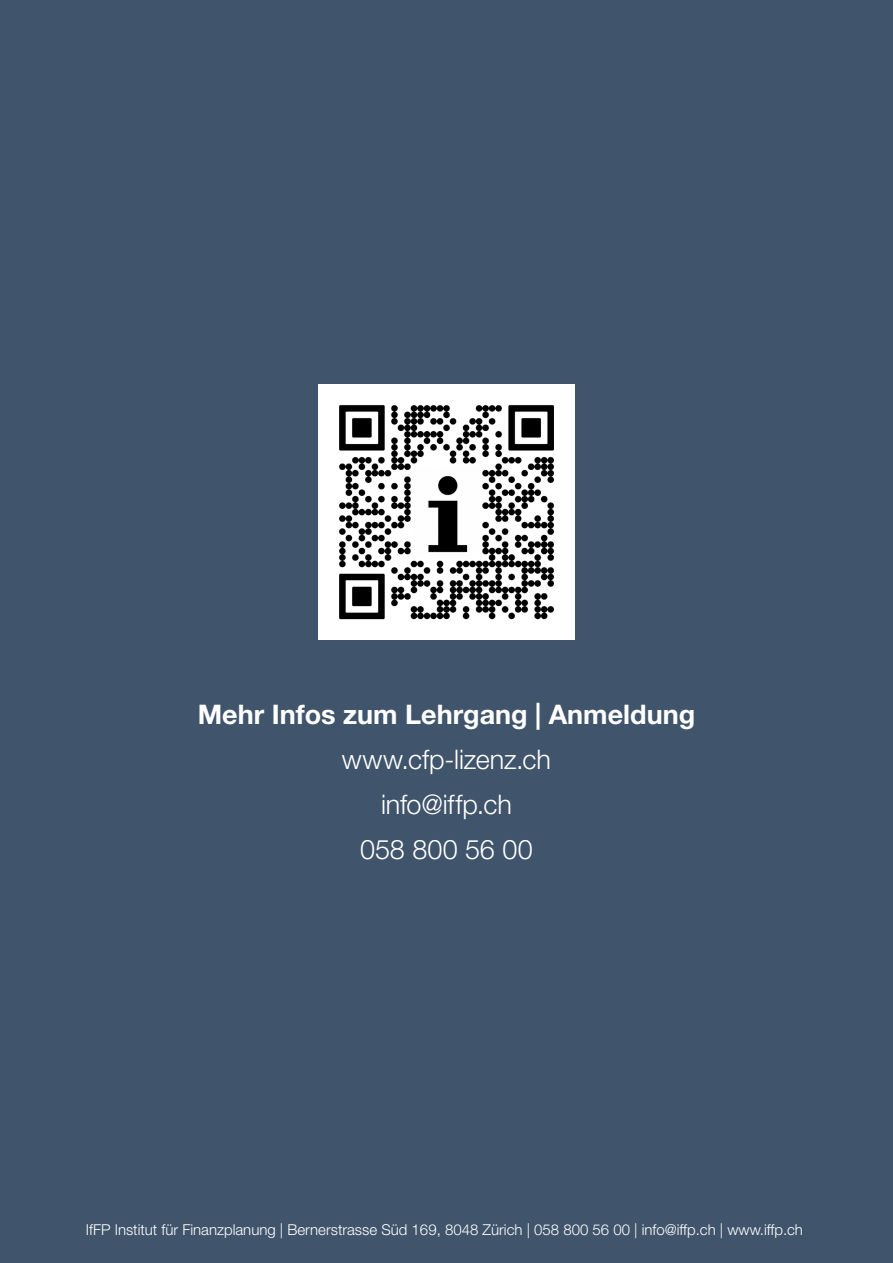
<style>
.page{position:relative;width:893px;height:1263px;background:#40546b}
.page>*{position:absolute;margin:0;border:0;box-sizing:border-box;transform-origin:0 0}
.Lead{font:700 27px "Helvetica Neue LT Pro";color:#fff}
.Lead-2{font:300 27px "Helvetica Neue LT Pro";letter-spacing:-.005em;color:#fff}
.Lead-3{font:300 27px "Helvetica Neue LT Std";color:#fff}
.Copy{font:300 15px "Helvetica Neue LT Pro";color:#fff}
</style>
<div class="page">
<img style="left:319px;top:384px;width:255px;height:255px">
<p class="Lead" style="left:198px;top:697px;width:499px">Mehr Infos zum Lehrgang | Anmeldung</p>
<p class="Lead-2" style="left:342px;top:743px;width:211px">www.cfp-lizenz.ch</p>
<p class="Lead-2" style="left:381px;top:788px;width:132px">info@iffp.ch</p>
<p class="Lead-3" style="left:360px;top:833px;width:174px">058 800 56 00</p>
<p class="Copy" style="left:86px;top:1220px;width:719px">IfFP Institut für Finanzplanung | Bernerstrasse Süd 169, 8048 Zürich | 058 800 56 00 | info@iffp.ch | www.iffp.ch</p>
</div>
